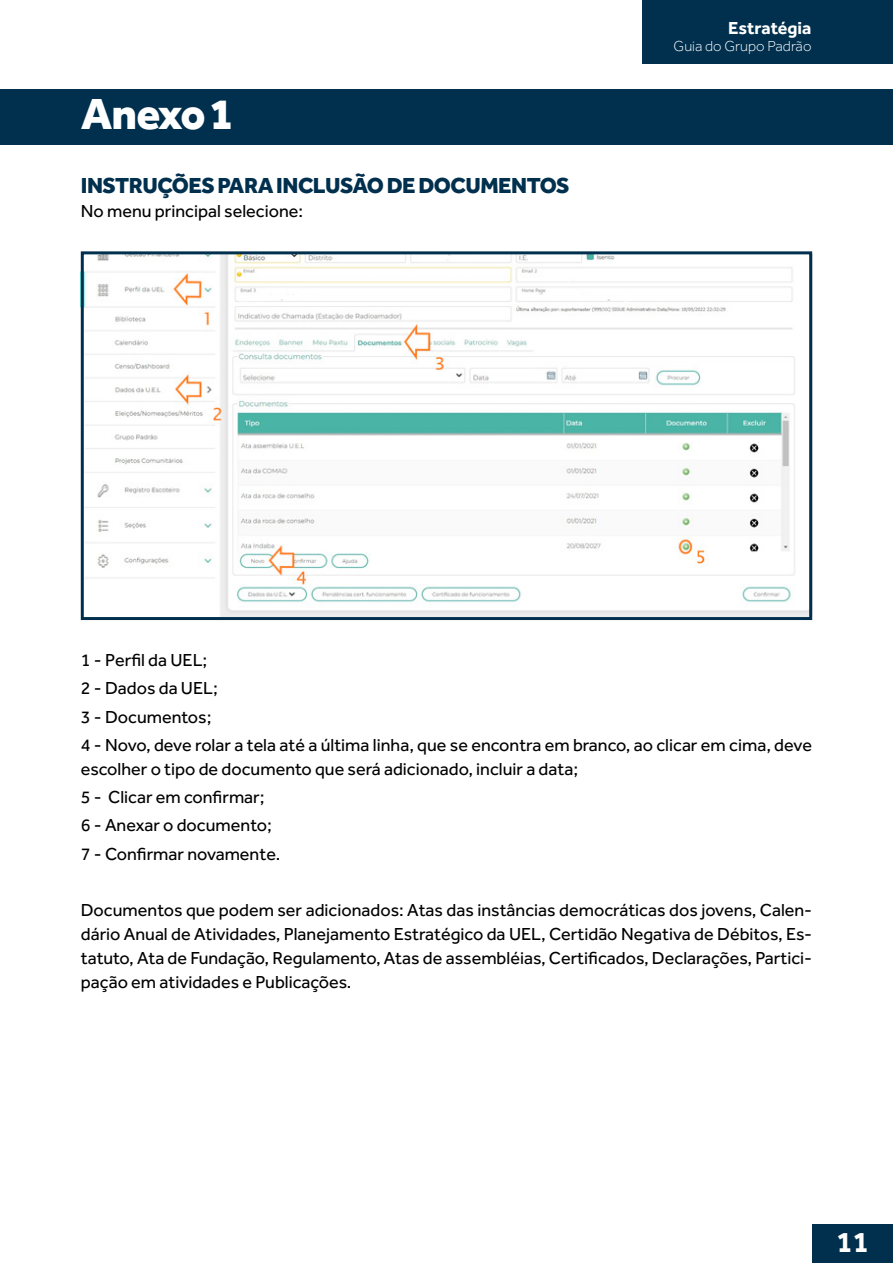
<style>
.page{position:relative;width:893px;height:1263px;background:#fff}
.page>*{position:absolute;margin:0;border:0;box-sizing:border-box;transform-origin:0 0}
.t1{font:800 45px "Effra";letter-spacing:-.035em;color:#fff}
.t2{font:700 30px "Effra";color:#fff}
.t3{font:800 22.5px "Effra";letter-spacing:-.02em;color:#01304e}
.t4{font:18px/28.2px "Effra";color:#000}
.t5{font:700 18px "Effra";color:#fff}
.t6{font:300 15px "Effra";color:#fff}
</style>
<div class="page">
<div style="left:642px;top:0;width:251px;height:64px;background:#01304e"></div>
<div style="left:813px;top:1225px;width:80px;height:38px;background:#01304e"></div>
<img style="left:85px;top:255px;width:723px;height:361px">
<div style="left:81px;top:251px;width:731px;height:369px;border:3px solid #01304e"></div>
<div style="left:0;top:89px;width:893px;height:55px;background:#01304e"></div>
<h1 class="t1" style="left:81px;top:86px;width:153px">Anexo 1</h1>
<p class="t3" style="left:81px;top:172px;width:490px">INSTRUÇÕES PARA INCLUSÃO DE DOCUMENTOS</p>
<p class="t4" style="left:81px;top:197px;width:224px">No menu principal selecione:</p>
<p class="t5" style="left:728px;top:17px;width:85px">Estratégia</p>
<p class="t6" style="left:674px;top:38px;width:139px">Guia do Grupo Padrão</p>
<p class="t4" style="left:81px;top:646px;width:733px">1 - Perfil da UEL;<br>2 - Dados da UEL;<br>3 - Documentos;<br>4 - Novo, deve rolar a tela até a última linha, que se encontra em branco, ao clicar em cima, deve</p>
<p class="t4" style="left:81px;top:754px;width:499px">escolher o tipo de documento que será adicionado, incluir a data; 5 - Clicar em confirmar;<br>6 - Anexar o documento;<br>7 - Confirmar novamente.</p>
<p class="t4" style="left:81px;top:898px;width:733px;line-height:24px;text-align:justify">Documentos que podem ser adicionados: Atas das instâncias democráticas dos jovens, Calen&shy;dário Anual de Atividades, Planejamento Estratégico da UEL, Certidão Negativa de Débitos, Es&shy;tatuto, Ata de Fundação, Regulamento, Atas de assembléias, Certificados, Declarações, Partici&shy;pação em atividades e Publicações.</p>
<h2 class="t2" style="left:836px;top:1224px;width:34px">11</h2>
</div>
